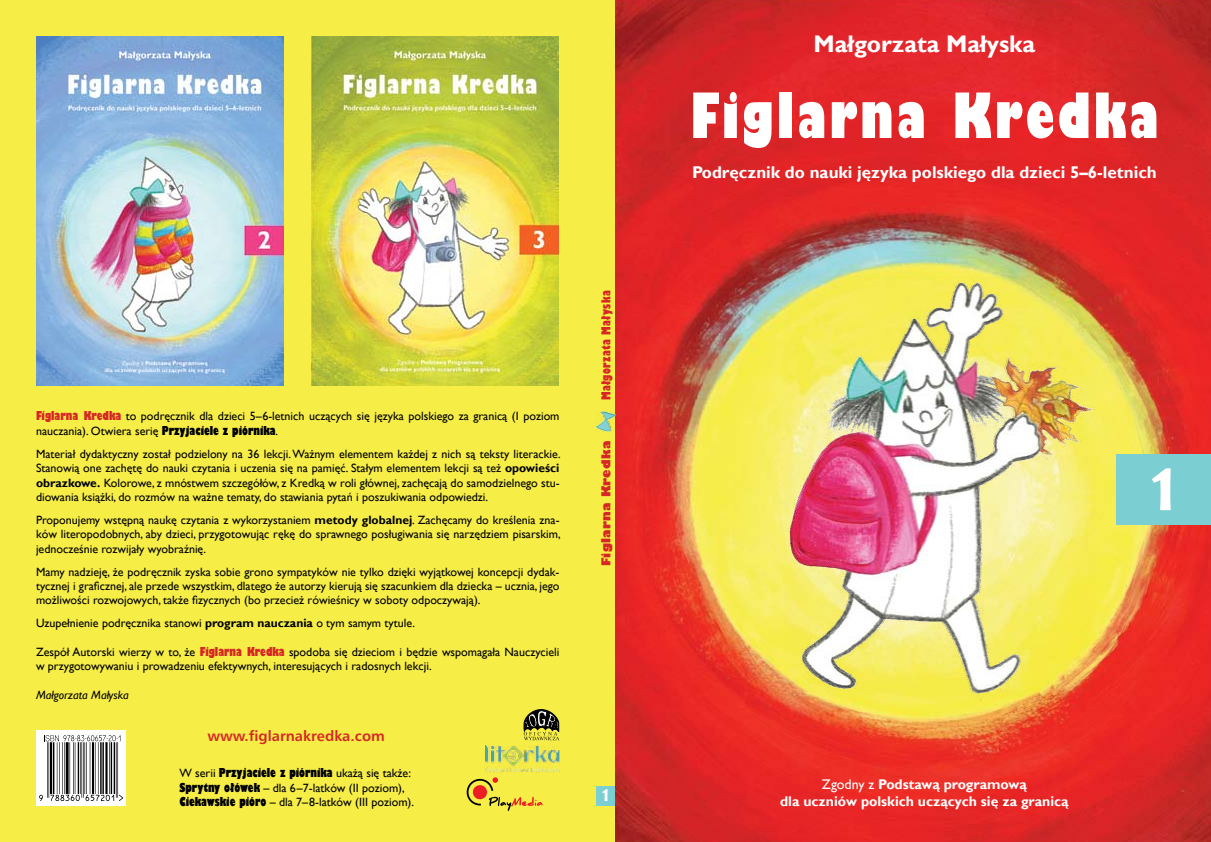
<style>
.page{position:relative;width:1211px;height:842px;background:#fff}
.page>*{position:absolute;margin:0;border:0;box-sizing:border-box;transform-origin:0 0}
.t1{font:700 81px "Candara";color:#fff}
.t2{font:800 condensed 61px "Gill Sans";letter-spacing:.05em;color:#fff}
.t3{font:700 24px "Gill Sans";color:#fff}
.t4{font:700 22.8px "Candara";color:#fff}
.t5{font:700 17px "Gill Sans";color:#fff}
.t6{font:700 14px/16.8px "Gill Sans";color:#fff;text-align:center}
.t7{font:700 14px "Humnst 777 PL";color:#d62726}
.t8{font:12px/14.4px "Gill Sans";color:#000}
.t9{font:800 condensed 12px "Gill Sans";letter-spacing:.03em;color:#d62726}
.t10{font:italic 12px "Gill Sans";color:#000}
.t11{font:800 12px "Gill Sans";letter-spacing:.03em;color:#d62726}
.s1{font-weight:800;font-stretch:condensed;color:#d62726}
.s2{font-weight:800;font-stretch:condensed}
.s3{font-weight:700}
.s4{font-weight:400}
</style>
<div class="page">
<div style="left:0;top:0;width:1210px;height:842px;background:#f6ed47"></div>
<div style="left:595px;top:786px;width:20px;height:20px;background:#7bced1"></div>
<img style="left:615px;top:0;width:595px;height:842px">
<img style="left:784px;top:277px;width:310px;height:420px">
<img style="left:595px;top:411px;width:20px;height:21px">
<div style="left:1115px;top:454px;width:95px;height:71px;background:#7bced1"></div>
<svg style="left:524px;top:709px;width:35px;height:31px"></svg>
<svg style="left:466px;top:777px;width:76px;height:34px"></svg>
<img style="left:486px;top:745px;width:73px;height:27px">
<div style="left:36px;top:730px;width:90px;height:76px;background:#fff"></div>
<svg style="left:40px;top:735px;width:81px;height:63px"></svg>
<hr style="left:47px;top:742px;width:1px;height:56px;background:#000">
<hr style="left:49px;top:742px;width:1px;height:56px;background:#000">
<hr style="left:50px;top:742px;width:2px;height:52px;background:#000">
<hr style="left:53px;top:742px;width:1px;height:52px;background:#000">
<hr style="left:57px;top:742px;width:1px;height:52px;background:#000">
<hr style="left:59px;top:742px;width:1px;height:52px;background:#000">
<hr style="left:62px;top:742px;width:1px;height:52px;background:#000">
<hr style="left:64px;top:742px;width:1px;height:52px;background:#000">
<hr style="left:66px;top:742px;width:3px;height:52px;background:#000">
<hr style="left:69px;top:742px;width:1px;height:52px;background:#000">
<hr style="left:73px;top:742px;width:1px;height:52px;background:#000">
<hr style="left:75px;top:742px;width:1px;height:52px;background:#000">
<hr style="left:78px;top:742px;width:1px;height:52px;background:#000">
<hr style="left:80px;top:742px;width:1px;height:52px;background:#000">
<hr style="left:81px;top:742px;width:1px;height:56px;background:#000">
<hr style="left:83px;top:742px;width:1px;height:56px;background:#000">
<hr style="left:84px;top:742px;width:1px;height:52px;background:#000">
<hr style="left:86px;top:742px;width:1px;height:52px;background:#000">
<hr style="left:90px;top:742px;width:1px;height:52px;background:#000">
<hr style="left:92px;top:742px;width:2px;height:52px;background:#000">
<hr style="left:95px;top:742px;width:1px;height:52px;background:#000">
<hr style="left:98px;top:742px;width:1px;height:52px;background:#000">
<hr style="left:100px;top:742px;width:2px;height:52px;background:#000">
<hr style="left:102px;top:742px;width:2px;height:52px;background:#000">
<hr style="left:105px;top:742px;width:3px;height:52px;background:#000">
<hr style="left:109px;top:742px;width:1px;height:52px;background:#000">
<hr style="left:111px;top:742px;width:1px;height:52px;background:#000">
<hr style="left:114px;top:742px;width:1px;height:52px;background:#000">
<hr style="left:116px;top:742px;width:1px;height:56px;background:#000">
<hr style="left:117px;top:742px;width:1px;height:56px;background:#000">
<svg style="left:39px;top:795px;width:4px;height:6px"></svg>
<svg style="left:50px;top:795px;width:73px;height:6px"></svg>
<svg style="left:44px;top:735px;width:76px;height:7px"></svg>
<img style="left:311px;top:36px;width:248px;height:350px">
<img style="left:36px;top:36px;width:247px;height:350px">
<p class="t8" style="left:36px;top:409px;width:525px"><span class="s1">Figlarna Kredka</span> to podręcznik dla dzieci 5–6-letnich uczących się języka polskiego za granicą (I poziom nauczania). Otwiera serię <span class="s2">Przyjaciele z piórnika</span>.</p>
<p class="t8" style="left:36px;top:447px;width:526px;text-align:justify">Materiał dydaktyczny został podzielony na 36 lekcji. Ważnym elementem każdej z nich są teksty literackie.<br>Stanowią one zachętę do nauki czytania i uczenia się na pamięć. Stałym elementem lekcji są też <span class="s3">opowieści obrazkowe.</span> Kolorowe, z mnóstwem szczegółów, z Kredką w roli głównej, zachęcają do samodzielnego stu&shy;diowania książki, do rozmów na ważne tematy, do stawiania pytań i poszukiwania odpowiedzi.</p>
<p class="t8" style="left:36px;top:513px;width:526px;text-align:justify">Proponujemy wstępną naukę czytania z wykorzystaniem <span class="s3">metody globalnej</span>. Zachęcamy do kreślenia zna&shy;ków literopodobnych, aby dzieci, przygotowując rękę do sprawnego posługiwania się narzędziem pisarskim, jednocześnie rozwijały wyobraźnię.</p>
<p class="t8" style="left:36px;top:564px;width:525px;text-align:justify">Mamy nadzieję, że podręcznik zyska sobie grono sympatyków nie tylko dzięki wyjątkowej koncepcji dydak&shy;tycznej i graficznej, ale przede wszystkim, dlatego że autorzy kierują się szacunkiem dla dziecka – ucznia, jego możliwości rozwojowych, także fizycznych (bo przecież rówieśnicy w soboty odpoczywają).</p>
<p class="t8" style="left:36px;top:616px;width:380px">Uzupełnienie podręcznika stanowi <span class="s3">program nauczania</span> o tym samym tytule.</p>
<p class="t8" style="left:36px;top:645px;width:525px">Zespół Autorski wierzy w to, że <span class="s1">Figlarna Kredka</span> spodoba się dzieciom i będzie wspomagała Nauczycieli w przygotowywaniu i prowadzeniu efektywnych, interesujących i radosnych lekcji.</p>
<p class="t10" style="left:36px;top:688px;width:94px">Małgorzata Małyska</p>
<p class="t7" style="left:207px;top:726px;width:179px">www.figlarnakredka.com</p>
<p class="t8" style="left:179px;top:766px;width:236px">W serii <span class="s2">Przyjaciele z piórnika</span> ukażą się także:<br><span class="s2">Sprytny ołówek</span> – dla 6 –7-latków (II poziom),<br><span class="s2">Ciekawskie pióro</span> – dla 7– 8-latków (III poziom).</p>
<p class="t9" style="left:598px;top:400px;width:111px;rotate:-90deg">Małgorzata Małyska</p>
<p class="t11" style="left:598px;top:566px;width:127px;rotate:-90deg">Figlarna Kredka</p>
<h3 class="t4" style="left:601px;top:780px;width:9px">1</h3>
<h3 class="t3" style="left:813px;top:30px;width:223px">Małgorzata Małyska</h3>
<h2 class="t2" style="left:690px;top:77px;width:470px">Figlarna Kredka</h2>
<h3 class="t5" style="left:692px;top:162px;width:466px">Podręcznik do nauki języka polskiego dla dzieci 5–6-letnich</h3>
<h1 class="t1" style="left:1149px;top:433px;width:29px">1</h1>
<p class="t6" style="left:780px;top:776px;width:290px"><span class="s4">Zgodny z</span> Podstawą programową<br>dla uczniów polskich uczących się za granicą</p>
</div>
